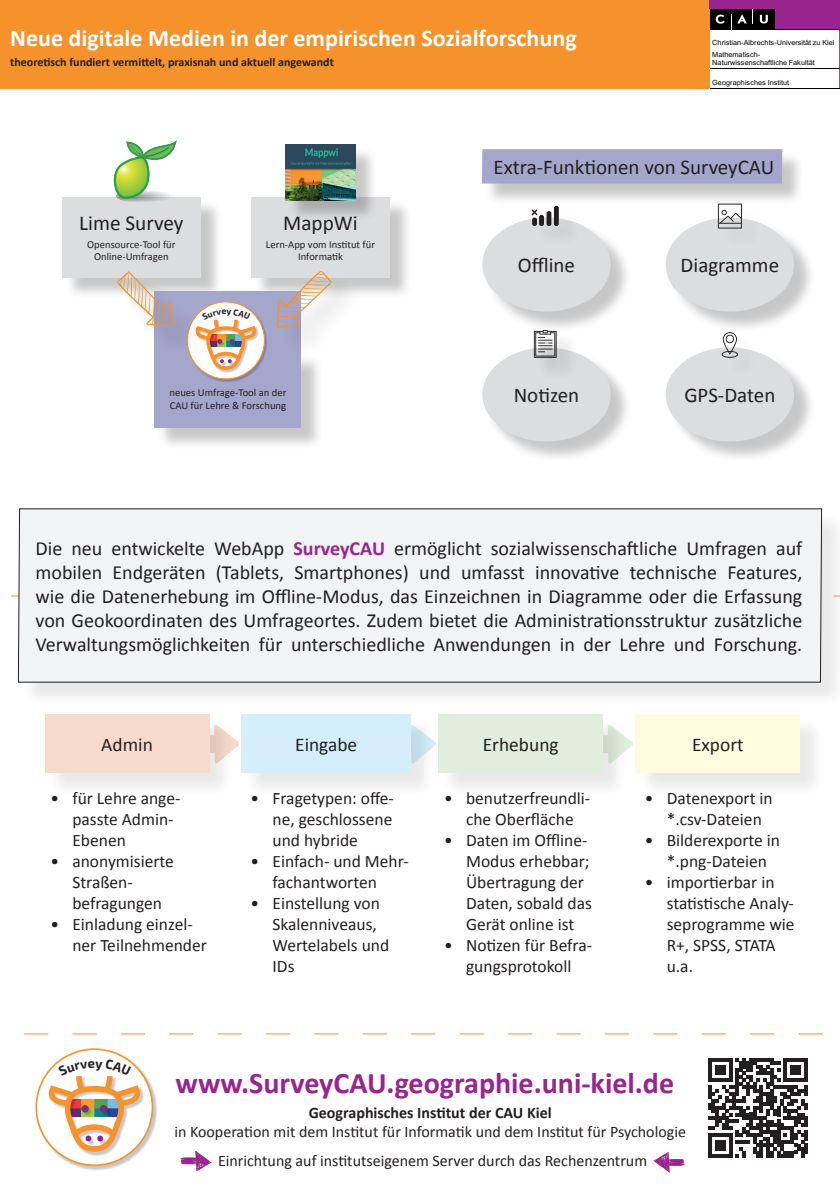
<style>
.page{position:relative;width:840px;height:1191px;background:#fff}
.page>*{position:absolute;margin:0;border:0;box-sizing:border-box;transform-origin:0 0}
.t1{font:700 30px "Calibri";color:#99248e}
.t2{font:700 24px "Calibri";color:#fff}
.t3{font:21.2px "Calibri";color:#231f20}
.t4{font:21px "Calibri";color:#231f20}
.t5{font:20px/24px "Calibri";color:#231f20;text-align:justify}
.t6{font:19.4px "Calibri";color:#231f20}
.t7{font:17.4px/21px "Calibri";color:#231f20}
.t8{font:16px/29.2px "Calibri";color:#231f20;text-align:center}
.t9{font:700 16px "Calibri";color:#231f20}
.t10{font:700 12px "Calibri";color:#231f20}
.t11{font:10.6px/12.8px "Calibri";color:#231f20;text-align:center}
.t12{font:7px/11.8px "Arial";letter-spacing:.005em;color:#000001}
.s1{font-weight:700;color:#99248e}
</style>
<div class="page">
<div style="left:0;top:0;width:709px;height:14px;background:#f6922b"></div>
<div style="left:484px;top:152px;width:319px;height:53px;background:#231f20;opacity:.25"></div>
<div style="left:481px;top:149px;width:300px;height:35px;background:#a5a6cc"></div>
<div style="left:484px;top:220px;width:148px;height:113px;background:#231f20;opacity:.25"></div>
<div style="left:482px;top:217px;width:128px;height:94px;background:#dcdddf;border-radius:50%"></div>
<div style="left:668px;top:220px;width:145px;height:113px;background:#231f20;opacity:.25"></div>
<div style="left:665px;top:217px;width:128px;height:94px;background:#dcdddf;border-radius:50%"></div>
<div style="left:484px;top:350px;width:148px;height:113px;background:#231f20;opacity:.25"></div>
<div style="left:482px;top:347px;width:128px;height:94px;background:#dcdddf;border-radius:50%"></div>
<div style="left:668px;top:350px;width:145px;height:113px;background:#231f20;opacity:.25"></div>
<div style="left:665px;top:347px;width:128px;height:94px;background:#dcdddf;border-radius:50%"></div>
<div style="left:534px;top:209px;width:46px;height:38px;background:#231f20;opacity:.1"></div>
<svg style="left:539px;top:215px;width:4px;height:11px"></svg>
<div style="left:546px;top:211px;width:5px;height:15px;background:#231f20;border-radius:2px"></div>
<div style="left:553px;top:206px;width:5px;height:20px;background:#231f20;border-radius:2px"></div>
<svg style="left:531px;top:209px;width:6px;height:17px"></svg>
<div style="left:720px;top:207px;width:43px;height:44px;background:#231f20;opacity:.1"></div>
<svg style="left:717px;top:204px;width:24px;height:24px"></svg>
<div style="left:724px;top:335px;width:34px;height:44px;background:#231f20;opacity:.1"></div>
<svg style="left:721px;top:332px;width:16px;height:26px"></svg>
<div style="left:536px;top:333px;width:42px;height:47px;background:#231f20;opacity:.25"></div>
<svg style="left:533px;top:330px;width:23px;height:28px"></svg>
<div style="left:709px;top:0;width:130px;height:30px;background:#99248e"></div>
<div style="left:65px;top:200px;width:158px;height:99px;background:#231f20;opacity:.25"></div>
<div style="left:62px;top:197px;width:139px;height:80px;background:#dcdddf"></div>
<div style="left:254px;top:200px;width:158px;height:99px;background:#231f20;opacity:.25"></div>
<div style="left:251px;top:197px;width:139px;height:80px;background:#dcdddf"></div>
<div style="left:157px;top:355px;width:166px;height:95px;background:#231f20;opacity:.25"></div>
<div style="left:154px;top:370px;width:147px;height:58px;background:#a5a6cc"></div>
<div style="left:154px;top:291px;width:147px;height:92px;background:#a5a6cc"></div>
<div style="left:187px;top:302px;width:81px;height:80px;background:#231f20;opacity:.25"></div>
<svg style="left:187px;top:302px;width:77px;height:77px"></svg>
<div style="left:196px;top:320px;width:63px;height:53px;background:#231f20;opacity:.25"></div>
<div style="left:122px;top:276px;width:81px;height:80px;background:#231f20;opacity:.25"></div>
<svg style="left:117px;top:271px;width:57px;height:56px"></svg>
<div style="left:280px;top:276px;width:80px;height:81px;background:#231f20;opacity:.25"></div>
<svg style="left:276px;top:271px;width:56px;height:57px"></svg>
<img style="left:113px;top:140px;width:64px;height:62px">
<div style="left:288px;top:147px;width:89px;height:75px;background:#231f20;opacity:.25"></div>
<img style="left:285px;top:144px;width:70px;height:56px">
<div style="left:22px;top:512px;width:817px;height:195px;background:#231f20;opacity:.1"></div>
<div style="left:18px;top:508px;width:803px;height:174px;background:#f2f3f4"></div>
<svg style="left:709px;top:29px;width:130px;height:60px"></svg>
<div style="left:709px;top:30px;width:129px;height:18px;background:#fff"></div>
<div style="left:709px;top:49px;width:129px;height:19px;background:#fff"></div>
<div style="left:709px;top:69px;width:129px;height:19px;background:#fff"></div>
<div style="left:709px;top:9px;width:65px;height:20px;background:#000001"></div>
<svg style="left:715px;top:15px;width:9px;height:9px"></svg>
<svg style="left:730px;top:14px;width:16px;height:16px"></svg>
<svg style="left:759px;top:15px;width:8px;height:8px"></svg>
<svg style="left:752px;top:9px;width:1px;height:15px"></svg>
<svg style="left:234px;top:739px;width:5px;height:10px"></svg>
<div style="left:48px;top:717px;width:186px;height:80px;background:#231f20;opacity:.1"></div>
<div style="left:45px;top:714px;width:164px;height:59px;background:#f7dace"></div>
<div style="left:244px;top:717px;width:190px;height:80px;background:#231f20;opacity:.1"></div>
<div style="left:241px;top:714px;width:170px;height:59px;background:#d4effb"></div>
<svg style="left:627px;top:738px;width:5px;height:12px"></svg>
<div style="left:441px;top:717px;width:186px;height:80px;background:#231f20;opacity:.1"></div>
<div style="left:438px;top:714px;width:164px;height:59px;background:#e1eedd"></div>
<div style="left:638px;top:717px;width:184px;height:80px;background:#231f20;opacity:.1"></div>
<div style="left:635px;top:714px;width:164px;height:59px;background:#fffce0"></div>
<svg style="left:24px;top:1033px;width:799px;height:1px"></svg>
<div style="left:36px;top:1049px;width:122px;height:121px;background:#231f20;opacity:.25"></div>
<div style="left:36px;top:1049px;width:116px;height:116px;background:#fff;border-radius:50%"></div>
<div style="left:35px;top:1048px;width:118px;height:118px;border:2px solid #f7932c;border-radius:50%"></div>
<div style="left:49px;top:1076px;width:95px;height:80px;background:#231f20;opacity:.25"></div>
<svg style="left:708px;top:1058px;width:99px;height:99px"></svg>
<hr style="left:803px;top:1116px;width:4px;height:10px;background:#231f20">
<svg style="left:803px;top:1130px;width:4px;height:10px"></svg>
<hr style="left:803px;top:1143px;width:4px;height:11px;background:#231f20">
<svg style="left:180px;top:1150px;width:31px;height:21px"></svg>
<svg style="left:653px;top:1152px;width:31px;height:20px"></svg>
<hr style="left:838px;top:30px;width:1px;height:58px;background:#231f20">
<div style="left:0;top:9px;width:709px;height:80px;background:#f6922b"></div>
<svg style="left:195px;top:309px;width:62px;height:61px;background:#e8d0b9"></svg>
<svg style="left:48px;top:1059px;width:93px;height:92px"></svg>
<h2 class="t2" style="left:10px;top:23px;width:567px">Neue digitale Medien in der empirischen Sozialforschung</h2>
<p class="t10" style="left:10px;top:54px;width:325px">theoretisch fundiert vermittelt, praxisnah und aktuell angewandt</p>
<p class="t12" style="left:711px;top:37px;width:124px">Christian-Albrechts-Universität zu Kiel<br>Mathematisch-</p>
<p class="t12" style="left:711px;top:57px;width:104px">Naturwissenschaftliche Fakultät</p>
<p class="t12" style="left:711px;top:76px;width:78px">Geographisches Institut</p>
<p class="t3" style="left:79px;top:210px;width:106px">Lime Survey</p>
<p class="t11" style="left:87px;top:237px;width:90px">Opensource-Tool für<br>Online-Umfragen</p>
<p class="t3" style="left:283px;top:210px;width:76px">MappWi</p>
<p class="t11" style="left:266px;top:237px;width:111px">Lern-App vom Institut für<br>Informatik</p>
<p class="t11" style="left:169px;top:386px;width:118px;text-align:left">neues Umfrage-Tool an der<br>CAU für Lehre &amp; Forschung</p>
<p class="t4" style="left:493px;top:154px;width:282px">Extra-Funktionen von SurveyCAU</p>
<p class="t4" style="left:517px;top:252px;width:59px">Offline</p>
<p class="t4" style="left:680px;top:252px;width:100px">Diagramme</p>
<p class="t4" style="left:513px;top:382px;width:67px">Notizen</p>
<p class="t4" style="left:684px;top:382px;width:92px">GPS-Daten</p>
<p class="t5" style="left:35px;top:536px;width:768px">Die neu entwickelte WebApp <span class="s1">SurveyCAU</span> ermöglicht sozialwissenschaftliche Umfragen auf mobilen Endgeräten (Tablets, Smartphones) und umfasst innovative technische Features, wie die Datenerhebung im Offline-Modus, das Einzeichnen in Diagramme oder die Erfassung von Geokoordinaten des Umfrageortes. Zudem bietet die Administrationsstruktur zusätzliche Verwaltungsmöglichkeiten für unterschiedliche Anwendungen in der Lehre und Forschung.</p>
<p class="t6" style="left:101px;top:732px;width:53px">Admin</p>
<p class="t7" style="left:72px;top:788px;width:109px;text-indent:-22px">• für Lehre ange&shy;passte Admin-<br>Ebenen</p>
<p class="t7" style="left:72px;top:850px;width:103px;text-indent:-22px">• anonymisierte<br>Straßen&shy;befragungen</p>
<p class="t7" style="left:72px;top:913px;width:136px;text-indent:-22px">• Einladung einzel&shy;ner Teilnehmender</p>
<p class="t6" style="left:295px;top:732px;width:64px">Eingabe</p>
<p class="t7" style="left:272px;top:788px;width:123px;text-align:justify;text-indent:-22px">• Fragetypen: offe&shy;ne, geschlossene und hybride</p>
<p class="t7" style="left:250px;top:850px;width:159px;text-align:center">• Einfach- und Mehr&shy;fachantworten</p>
<p class="t7" style="left:272px;top:892px;width:118px;text-indent:-22px">• Einstellung von<br>Skalenniveaus,<br>Wertelabels und<br>IDs</p>
<p class="t6" style="left:482px;top:732px;width:77px">Erhebung</p>
<p class="t7" style="left:444px;top:788px;width:148px;text-align:center">• benutzerfreundli&shy;che Oberfläche</p>
<p class="t7" style="left:466px;top:830px;width:127px;text-indent:-22px">• Daten im Offline-<br>Modus erhebbar;<br>Übertragung der<br>Daten, sobald das<br>Gerät online ist</p>
<p class="t7" style="left:444px;top:934px;width:149px;text-align:center">• Notizen für Befra&shy;gungsprotokoll</p>
<p class="t6" style="left:691px;top:732px;width:53px">Export</p>
<p class="t7" style="left:666px;top:787px;width:107px;text-indent:-22px">• Datenexport in *.csv-Dateien</p>
<p class="t7" style="left:644px;top:829px;width:137px;text-align:center">• Bilderexporte in *.png-Dateien</p>
<p class="t7" style="left:666px;top:871px;width:129px;text-indent:-22px">• importierbar in statistische Analy&shy;seprogramme wie<br>R+, SPSS, STATA u.a.</p>
<h1 class="t1" style="left:175px;top:1064px;width:500px">www.SurveyCAU.geographie.uni-kiel.de</h1>
<p class="t9" style="left:308px;top:1102px;width:244px">Geographisches Institut der CAU Kiel</p>
<p class="t8" style="left:174px;top:1116px;width:513px">in Kooperation mit dem Institut für Informatik und dem Institut für Psychologie<br>Einrichtung auf institutseigenem Server durch das Rechenzentrum</p>
</div>
